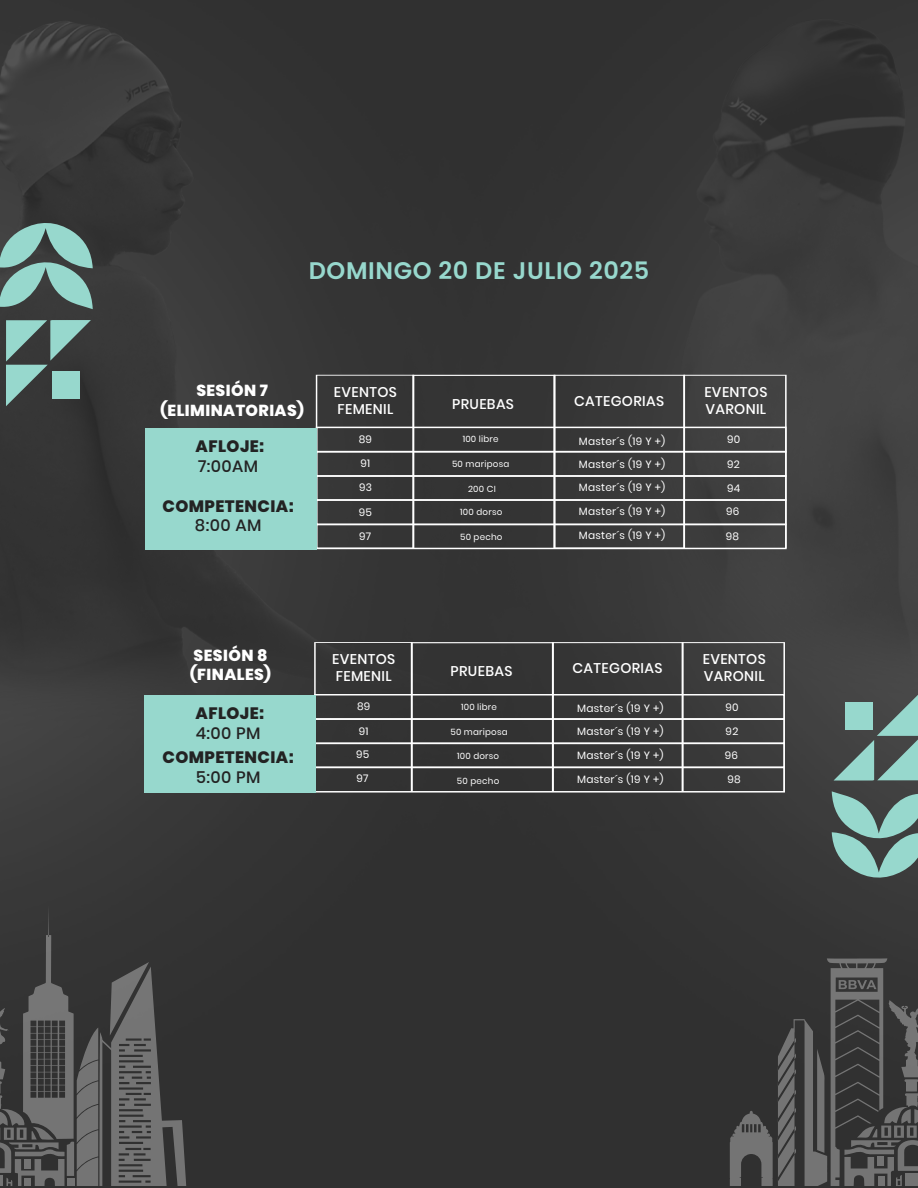
<style>
.page{position:relative;width:918px;height:1188px;background:#fff}
.page>*{position:absolute;margin:0;border:0;box-sizing:border-box;transform-origin:0 0}
.t1{font:600 24px "Poppins";letter-spacing:.025em;color:#97d8cd}
.t2{font:800 16.5px "Poppins";letter-spacing:.025em;color:#232323}
.t3{font:500 16.5px "Poppins";letter-spacing:.025em;color:#232323}
.t4{font:800 15.9px/19px "Poppins";letter-spacing:.025em;color:#fff;text-align:center}
.t5{font:500 14.1px/17px "Poppins";letter-spacing:.025em;color:#fff}
.t6{font:10.5px "Poppins";letter-spacing:.025em;color:#fff}
.t7{font:8.7px "Poppins";letter-spacing:.025em;color:#fff}
</style>
<div class="page">
<img style="left:0;top:0;width:918px;height:1188px">
<svg style="left:0;top:904px;width:187px;height:282px;background:#4b4b4b"></svg>
<svg style="left:730px;top:958px;width:188px;height:228px;background:#464646"></svg>
<svg style="left:6px;top:320px;width:85px;height:86px;background:#5b7470"></svg>
<svg style="left:0;top:220px;width:93px;height:89px;background:#6e938d"></svg>
<div style="left:52px;top:371px;width:28px;height:28px;background:#97d8cd"></div>
<svg style="left:834px;top:694px;width:84px;height:87px;background:#637d78"></svg>
<svg style="left:832px;top:791px;width:86px;height:89px;background:#719790"></svg>
<div style="left:845px;top:702px;width:28px;height:27px;background:#97d8cd"></div>
<svg style="left:316px;top:375px;width:471px;height:174px;background:#4c4c4c"></svg>
<div style="left:145px;top:428px;width:172px;height:121px;background:#97d8cd"></div>
<svg style="left:314px;top:642px;width:471px;height:150px;background:#454545"></svg>
<div style="left:144px;top:695px;width:172px;height:97px;background:#97d8cd"></div>
<h1 class="t1" style="left:309px;top:256px;width:342px">DOMINGO 20 DE JULIO 2025</h1>
<h3 class="t4" style="left:161px;top:381px;width:145px">SESIÓN 7 (ELIMINATORIAS)</h3>
<h2 class="t2" style="left:196px;top:437px;width:70px">AFLOJE:</h2>
<h2 class="t3" style="left:198px;top:457px;width:62px">7:00AM</h2>
<h2 class="t2" style="left:163px;top:496px;width:133px">COMPETENCIA:</h2>
<h2 class="t3" style="left:195px;top:516px;width:68px">8:00 AM</h2>
<h2 class="t3" style="left:175px;top:457px;width:109px">7:00-7:50 AM</h2>
<h2 class="t3" style="left:210px;top:516px;width:11px">3</h2>
<h3 class="t5" style="left:334px;top:383px;width:65px">EVENTOS<br>FEMENIL</h3>
<h3 class="t5" style="left:452px;top:395px;width:63px">PRUEBAS</h3>
<h3 class="t5" style="left:574px;top:392px;width:91px">CATEGORIAS</h3>
<h3 class="t5" style="left:704px;top:384px;width:65px">EVENTOS<br>VARONIL</h3>
<p class="t6" style="left:359px;top:433px;width:15px">89</p>
<p class="t6" style="left:360px;top:458px;width:11px">91</p>
<p class="t6" style="left:359px;top:481px;width:14px">93</p>
<p class="t6" style="left:359px;top:506px;width:15px">95</p>
<p class="t6" style="left:359px;top:530px;width:14px">97</p>
<p class="t6" style="left:579px;top:435px;width:88px">Master´s (19 Y +)</p>
<p class="t6" style="left:579px;top:458px;width:88px">Master´s (19 Y +)</p>
<p class="t6" style="left:579px;top:481px;width:88px">Master´s (19 Y +)</p>
<p class="t6" style="left:579px;top:505px;width:88px">Master´s (19 Y +)</p>
<p class="t6" style="left:579px;top:529px;width:88px">Master´s (19 Y +)</p>
<p class="t6" style="left:727px;top:433px;width:15px">90</p>
<p class="t6" style="left:727px;top:458px;width:14px">92</p>
<p class="t6" style="left:727px;top:482px;width:15px">94</p>
<p class="t6" style="left:726px;top:505px;width:15px">96</p>
<p class="t6" style="left:726px;top:530px;width:15px">98</p>
<p class="t7" style="left:463px;top:434px;width:37px">100 libre</p>
<p class="t7" style="left:452px;top:459px;width:59px">50 mariposa</p>
<p class="t7" style="left:468px;top:484px;width:29px">200 CI</p>
<p class="t7" style="left:460px;top:507px;width:44px">100 dorso</p>
<p class="t7" style="left:460px;top:532px;width:44px">50 pecho</p>
<h3 class="t4" style="left:190px;top:646px;width:82px;text-align:left">SESIÓN 8 (FINALES)</h3>
<h2 class="t2" style="left:196px;top:703px;width:70px">AFLOJE:</h2>
<h2 class="t3" style="left:196px;top:723px;width:66px">4:00 PM</h2>
<h2 class="t2" style="left:163px;top:748px;width:133px">COMPETENCIA:</h2>
<h2 class="t3" style="left:196px;top:767px;width:66px">5:00 PM</h2>
<h3 class="t5" style="left:332px;top:651px;width:65px">EVENTOS<br>FEMENIL</h3>
<h3 class="t5" style="left:451px;top:663px;width:63px">PRUEBAS</h3>
<h3 class="t5" style="left:573px;top:660px;width:91px">CATEGORIAS</h3>
<h3 class="t5" style="left:703px;top:651px;width:65px">EVENTOS<br>VARONIL</h3>
<p class="t6" style="left:357px;top:700px;width:15px">89</p>
<p class="t6" style="left:359px;top:725px;width:11px">91</p>
<p class="t6" style="left:356px;top:748px;width:15px">95</p>
<p class="t6" style="left:357px;top:772px;width:14px">97</p>
<p class="t6" style="left:577px;top:702px;width:88px">Master´s (19 Y +)</p>
<p class="t6" style="left:577px;top:725px;width:88px">Master´s (19 Y +)</p>
<p class="t6" style="left:577px;top:749px;width:88px">Master´s (19 Y +)</p>
<p class="t6" style="left:577px;top:773px;width:88px">Master´s (19 Y +)</p>
<p class="t6" style="left:725px;top:701px;width:15px">90</p>
<p class="t6" style="left:726px;top:725px;width:14px">92</p>
<p class="t6" style="left:725px;top:749px;width:15px">96</p>
<p class="t6" style="left:727px;top:773px;width:15px">98</p>
<p class="t7" style="left:461px;top:702px;width:37px">100 libre</p>
<p class="t7" style="left:450px;top:727px;width:59px">50 mariposa</p>
<p class="t7" style="left:457px;top:751px;width:44px">100 dorso</p>
<p class="t7" style="left:457px;top:776px;width:44px">50 pecho</p>
</div>
